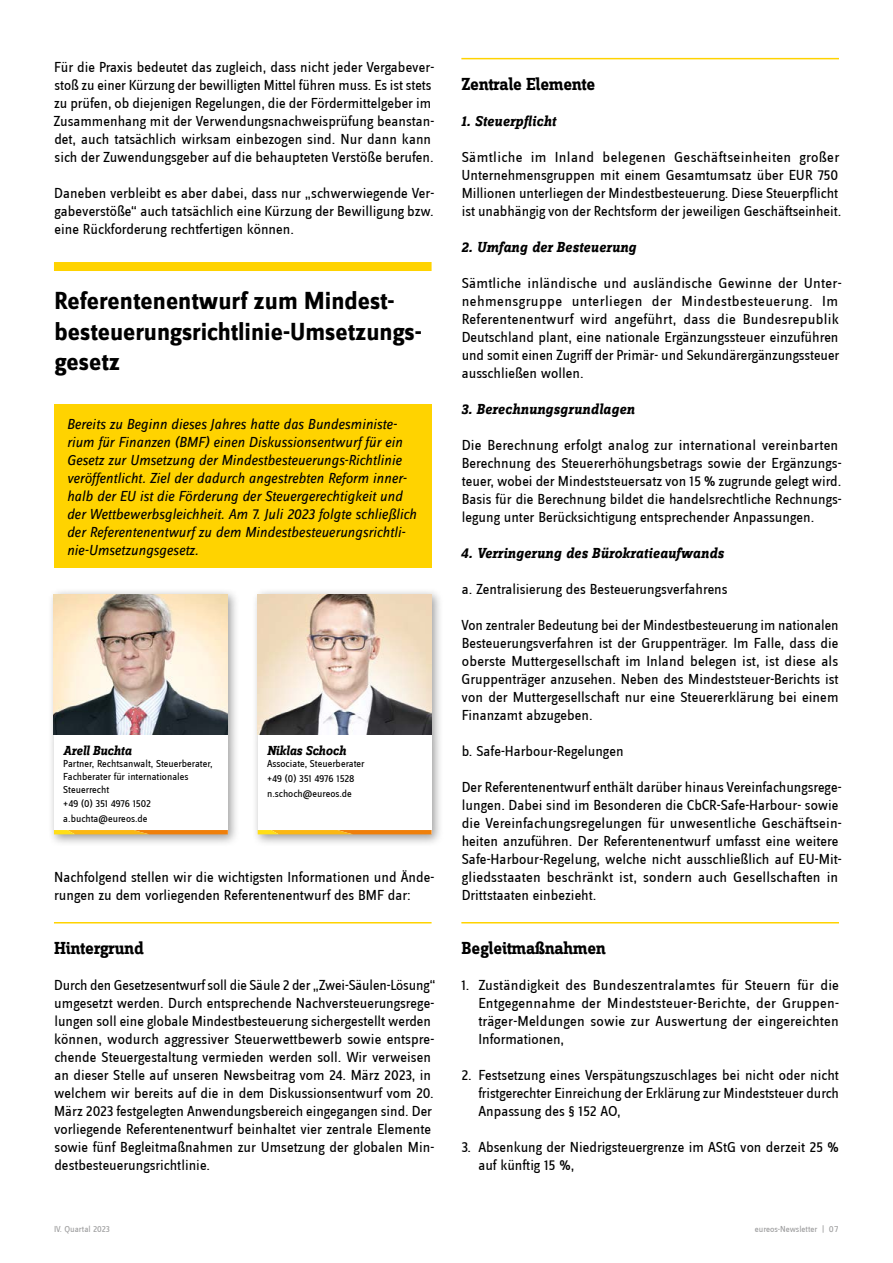
<style>
.page{position:relative;width:893px;height:1263px;background:#fff}
.page>*{position:absolute;margin:0;border:0;box-sizing:border-box;transform-origin:0 0}
.t1{font:700 25.5px/30.6px "Zine Sans Dis";color:#000}
.t2{font:700 18px "Zine Slab Dis";letter-spacing:-.01em;color:#000}
.t3{font:15px/18px "Zine Sans Dis";color:#000}
.t4{font:italic 15px/18px "Zine Sans Dis";color:#000}
.t5{font:italic 700 15px "Zine Slab Dis";letter-spacing:.01em;color:#000}
.t6{font:italic 700 13.5px "Zine Slab Dis";letter-spacing:-.01em;color:#000}
.t7{font:10.5px/14.7px "Zine Sans Dis";color:#000}
.t8{font:9px "Zine Sans Dis";color:#9c9c9d}
.s1{font-family:"Zine Sans Dis Regular Roman Tf"}
</style>
<div class="page">
<div style="left:54px;top:262px;width:378px;height:9px;background:#ffd300"></div>
<div style="left:54px;top:404px;width:378px;height:163px;background:#ffd300"></div>
<div style="left:251px;top:588px;width:192px;height:259px;background:#000;opacity:.38"></div>
<div style="left:258px;top:734px;width:174px;height:100px;background:#fff"></div>
<img style="left:258px;top:594px;width:174px;height:140px">
<svg style="left:258px;top:830px;width:174px;height:4px"></svg>
<div style="left:48px;top:588px;width:192px;height:259px;background:#000;opacity:.38"></div>
<div style="left:54px;top:734px;width:174px;height:100px;background:#fff"></div>
<img style="left:54px;top:594px;width:174px;height:140px">
<svg style="left:54px;top:830px;width:174px;height:4px"></svg>
<hr style="left:54px;top:922px;width:378px;height:1px;background:#ffd300">
<hr style="left:461px;top:58px;width:378px;height:1px;background:#ffd300">
<hr style="left:461px;top:922px;width:378px;height:1px;background:#ffd300">
<p class="t3" style="left:54px;top:59px;width:382px">Für die Praxis bedeutet das zugleich, dass nicht jeder Vergabever&shy;stoß zu einer Kürzung der bewilligten Mittel führen muss. Es ist stets zu prüfen, ob diejenigen Regelungen, die der Fördermittelgeber im Zusammenhang mit der Verwendungsnachweisprüfung beanstan&shy;det, auch tatsächlich wirksam einbezogen sind. Nur dann kann sich der Zuwendungsgeber auf die behaupteten Verstöße berufen.</p>
<p class="t3" style="left:54px;top:185px;width:381px;text-align:justify">Daneben verbleibt es aber dabei, dass nur „schwerwiegende Ver&shy;gabeverstöße“ auch tatsächlich eine Kürzung der Bewilligung bzw. eine Rückforderung rechtfertigen können.</p>
<h1 class="t1" style="left:55px;top:287px;width:369px">Referentenentwurf zum Mindest&shy;besteuerungsrichtlinie-Umsetzungs&shy;gesetz</h1>
<p class="t4" style="left:67px;top:415px;width:351px">Bereits zu Beginn dieses Jahres hatte das Bundesministe&shy;rium für Finanzen (BMF) einen Diskussionsentwurf für ein Gesetz zur Umsetzung der Mindestbesteuerungs-Richtlinie veröffentlicht. Ziel der dadurch angestrebten Reform inner&shy;halb der EU ist die Förderung der Steuergerechtigkeit und der Wettbewerbsgleichheit. Am 7. Juli 2023 folgte schließlich der Referentenentwurf zu dem Mindestbesteuerungsrichtli&shy;nie-Umsetzungsgesetz.</p>
<p class="t6" style="left:63px;top:743px;width:70px">Arell Buchta</p>
<p class="t7" style="left:63px;top:758px;width:151px;line-height:12.6px">Partner, Rechtsanwalt, Steuerberater,<br>Fachberater für internationales<br>Steuerrecht</p>
<p class="t7" style="left:63px;top:797px;width:89px">+49 (0) 351 4976 1502 a.buchta@eureos.de</p>
<p class="t6" style="left:267px;top:743px;width:80px">Niklas Schoch</p>
<p class="t7" style="left:267px;top:757px;width:99px">Associate, Steuerberater +49 (0) 351 4976 1528 n.schoch@eureos.de</p>
<p class="t3" style="left:54px;top:869px;width:381px">Nachfolgend stellen wir die wichtigsten Informationen und Ände&shy;rungen zu dem vorliegenden Referentenentwurf des BMF dar:</p>
<p class="t2" style="left:55px;top:939px;width:91px">Hintergrund</p>
<p class="t3" style="left:54px;top:977px;width:383px">Durch den Gesetzesentwurf soll die Säule 2 der „Zwei-Säulen-Lösung“ umgesetzt werden. Durch entsprechende Nachversteuerungsrege&shy;lungen soll eine globale Mindestbesteuerung sichergestellt werden können, wodurch aggressiver Steuerwettbewerb sowie entspre&shy;chende Steuergestaltung vermieden werden soll. Wir verweisen an dieser Stelle auf unseren Newsbeitrag vom 24. März 2023, in welchem wir bereits auf die in dem Diskussionsentwurf vom 20.<br>März 2023 festgelegten Anwendungsbereich eingegangen sind. Der vorliegende Referentenentwurf beinhaltet vier zentrale Elemente sowie fünf Begleitmaßnahmen zur Umsetzung der globalen Min&shy;destbesteuerungsrichtlinie.</p>
<p class="t2" style="left:461px;top:75px;width:135px">Zentrale Elemente</p>
<p class="t5" style="left:461px;top:113px;width:96px">1. Steuerpflicht</p>
<p class="t3" style="left:461px;top:149px;width:381px">Sämtliche im Inland belegenen Geschäftseinheiten großer Unternehmensgruppen mit einem Gesamtumsatz über EUR 750<br>Millionen unterliegen der Mindestbesteuerung. Diese Steuerpflicht ist unabhängig von der Rechtsform der jeweiligen Geschäftseinheit.</p>
<p class="t5" style="left:461px;top:239px;width:177px">2. Umfang der Besteuerung</p>
<p class="t3" style="left:462px;top:275px;width:381px">Sämtliche inländische und ausländische Gewinne der Unter&shy;nehmensgruppe unterliegen der Mindestbesteuerung. Im Referentenentwurf wird angeführt, dass die Bundesrepublik Deutschland plant, eine nationale Ergänzungssteuer einzuführen und somit einen Zugriff der Primär- und Sekundärergänzungssteuer ausschließen wollen.</p>
<p class="t5" style="left:461px;top:401px;width:175px">3. Berechnungsgrundlagen</p>
<p class="t3" style="left:462px;top:437px;width:381px">Die Berechnung erfolgt analog zur international vereinbarten Berechnung des Steuererhöhungsbetrags sowie der Ergänzungs&shy;teuer, wobei der Mindeststeuersatz von 15 % zugrunde gelegt wird.<br>Basis für die Berechnung bildet die handelsrechtliche Rechnungs&shy;legung unter Berücksichtigung entsprechender Anpassungen.</p>
<p class="t5" style="left:460px;top:545px;width:265px">4. Verringerung des Bürokratieaufwands</p>
<p class="t3" style="left:462px;top:581px;width:267px">a. Zentralisierung des Besteuerungsverfahrens</p>
<p class="t3" style="left:461px;top:617px;width:379px;text-align:justify">Von zentraler Bedeutung bei der Mindestbesteuerung im nationalen Besteuerungsverfahren ist der Gruppenträger. Im Falle, dass die oberste Muttergesellschaft im Inland belegen ist, ist diese als Gruppenträger anzusehen. Neben des Mindeststeuer-Berichts ist von der Muttergesellschaft nur eine Steuererklärung bei einem Finanzamt abzugeben.</p>
<p class="t3" style="left:462px;top:743px;width:163px">b. Safe-Harbour-Regelungen</p>
<p class="t3" style="left:462px;top:779px;width:381px">Der Referentenentwurf enthält darüber hinaus Vereinfachungsrege&shy;lungen. Dabei sind im Besonderen die CbCR-Safe-Harbour- sowie die Vereinfachungsregelungen für unwesentliche Geschäftsein&shy;heiten anzuführen. Der Referentenentwurf umfasst eine weitere Safe-Harbour-Regelung, welche nicht ausschließlich auf EU-Mit&shy;gliedsstaaten beschränkt ist, sondern auch Gesellschaften in Drittstaaten einbezieht.</p>
<p class="t2" style="left:462px;top:939px;width:145px">Begleitmaßnahmen</p>
<p class="t3" style="left:478px;top:977px;width:362px;text-align:justify;text-indent:-17px">1. Zuständigkeit des Bundeszentralamtes für Steuern für die Entgegennahme der Mindeststeuer-Berichte, der Gruppen&shy;träger-Meldungen sowie zur Auswertung der eingereichten Informationen,</p>
<p class="t3" style="left:478px;top:1067px;width:362px;text-align:justify;text-indent:-17px">2. Festsetzung eines Verspätungszuschlages bei nicht oder nicht fristgerechter Einreichung der Erklärung zur Mindeststeuer durch Anpassung des § 152 AO,</p>
<p class="t3" style="left:478px;top:1139px;width:362px;text-indent:-17px">3. Absenkung der Niedrigsteuergrenze im AStG von derzeit 25 % auf künftig 15 %,</p>
<p class="t8" style="left:54px;top:1225px;width:57px">IV. Quartal 2023</p>
<p class="t8" style="left:755px;top:1225px;width:86px">eureos-Newsletter | <span class="s1">07</span></p>
</div>
